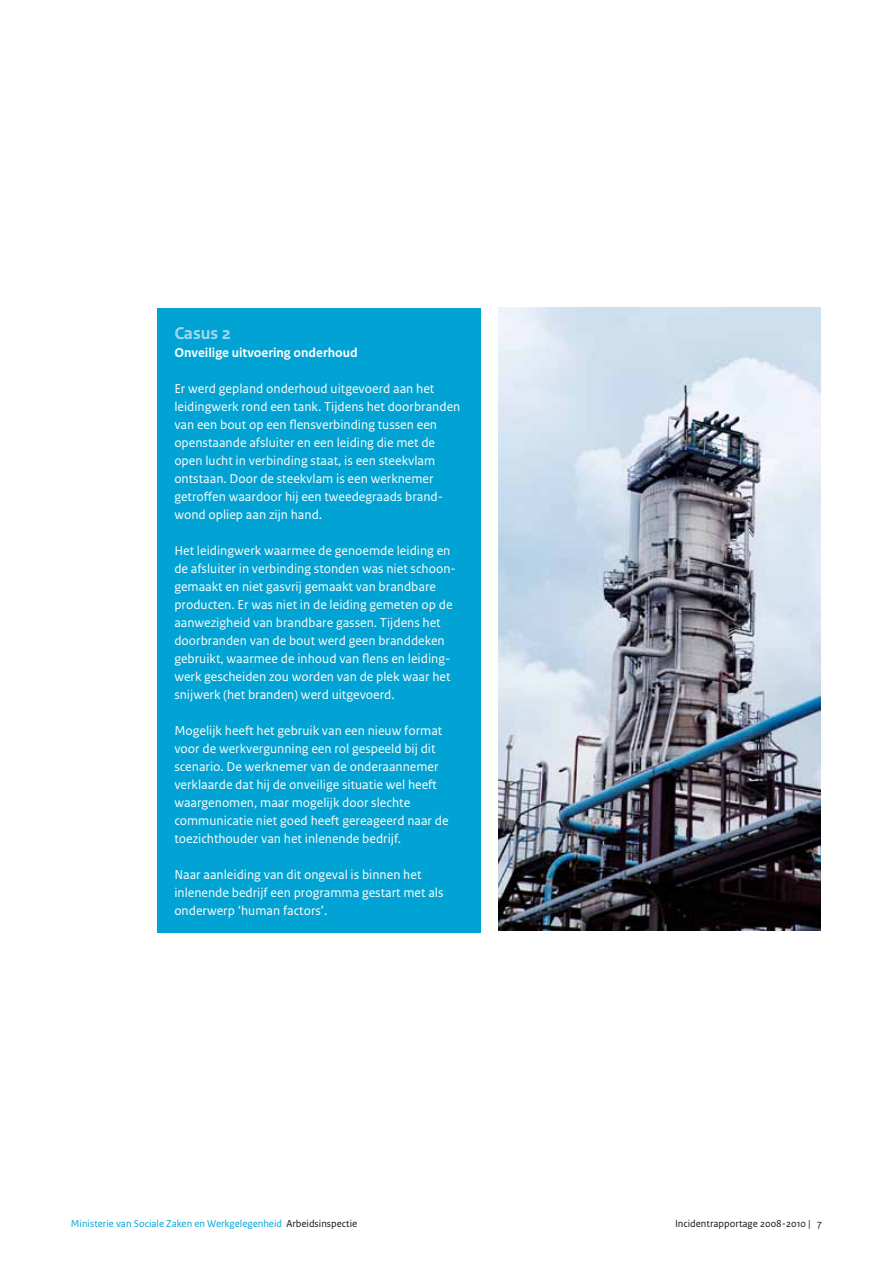
<style>
.page{position:relative;width:893px;height:1263px;background:#fff}
.page>*{position:absolute;margin:0;border:0;box-sizing:border-box;transform-origin:0 0}
.t1{font:700 18px "Rijksoverheid Sans Text";color:#a2d6ee}
.t2{font:13.5px/18px "Rijksoverheid Sans Text";color:#fff}
.t3{font:700 13.5px "Rijksoverheid Sans Text";color:#fff}
.t4{font:10.5px "Rijksoverheid Sans Text";color:#00a3d3}
.t5{font:10.5px "Rijksoverheid Sans Text";color:#131413}
.s1{color:#131413}
</style>
<div class="page">
<div style="left:157px;top:308px;width:323px;height:624px;background:#00a3d3"></div>
<img style="left:498px;top:308px;width:323px;height:623px">
<h1 class="t1" style="left:174px;top:323px;width:58px">Casus 2</h1>
<p class="t3" style="left:174px;top:345px;width:185px">Onveilige uitvoering onderhoud</p>
<p class="t2" style="left:174px;top:380px;width:288px">Er werd gepland onderhoud uitgevoerd aan het leidingwerk rond een tank. Tijdens het doorbranden van een bout op een flensverbinding tussen een openstaande afsluiter en een leiding die met de open lucht in verbinding staat, is een steekvlam ontstaan. Door de steekvlam is een werknemer getroffen waardoor hij een tweedegraads brand&shy;wond opliep aan zijn hand.</p>
<p class="t2" style="left:174px;top:542px;width:283px">Het leidingwerk waarmee de genoemde leiding en de afsluiter in verbinding stonden was niet schoon&shy;gemaakt en niet gasvrij gemaakt van brandbare producten. Er was niet in de leiding gemeten op de aanwezigheid van brandbare gassen. Tijdens het doorbranden van de bout werd geen branddeken gebruikt, waarmee de inhoud van flens en leiding&shy;werk gescheiden zou worden van de plek waar het snijwerk (het branden) werd uitgevoerd.</p>
<p class="t2" style="left:174px;top:722px;width:276px">Mogelijk heeft het gebruik van een nieuw format voor de werkvergunning een rol gespeeld bij dit scenario. De werknemer van de onderaannemer verklaarde dat hij de onveilige situatie wel heeft waargenomen, maar mogelijk door slechte communicatie niet goed heeft gereageerd naar de toezichthouder van het inlenende bedrijf.</p>
<p class="t2" style="left:174px;top:866px;width:271px">Naar aanleiding van dit ongeval is binnen het inlenende bedrijf een programma gestart met als onderwerp ‘human factors’.</p>
<p class="t4" style="left:71px;top:1217px;width:288px">Ministerie van Sociale Zaken en Werkgelegenheid <span class="s1">Arbeidsinspectie</span></p>
<p class="t5" style="left:675px;top:1217px;width:149px">Incidentrapportage 2008-2010 | 7</p>
</div>
